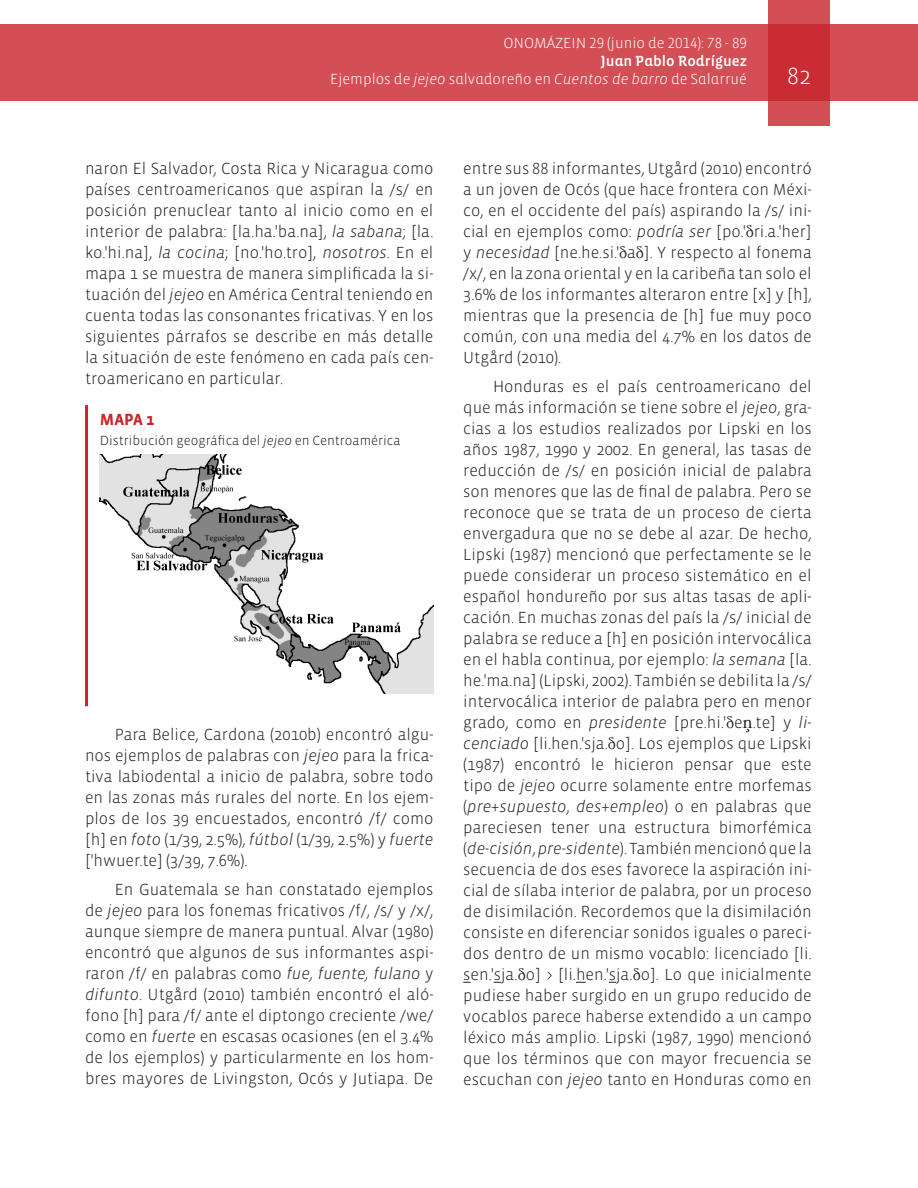
<style>
.page{position:relative;width:918px;height:1188px;background:#fff}
.page>*{position:absolute;margin:0;border:0;box-sizing:border-box;transform-origin:0 0}
.t1{font:300 24px "Vista Sans";color:#fff}
.Textos{font:300 16.5px/21px "Vista Sans";color:#231f20;text-align:justify}
.Título_Figuras{font:700 16.5px "Vista Sans";color:#c8242b}
.t2{font:300 15px "Vista Sans Alt";color:#fff}
.t3{font:15px "Vista Sans Alt Med";color:#fff}
.Textos-2{font:300 13.5px "Vista Sans";color:#231f20}
.s1{font-family:"Vista Sans Alt Light Ita";font-weight:400}
.s2{font-style:italic}
.s3{font-family:"Junicode";font-weight:400}
.s4{font-family:"Junicode";font-weight:400;font-size:19.5px}
</style>
<div class="page">
<div style="left:0;top:25px;width:918px;height:76px;background:#d34f55"></div>
<svg style="left:768px;top:0;width:62px;height:126px;background:#cd3940"></svg>
<hr style="left:85px;top:405px;width:3px;height:301px;background:#c8242b">
<img style="left:100px;top:455px;width:334px;height:238px">
<p class="t2" style="left:503px;top:36px;width:245px">ONOMÁZEIN 29 (junio de 2014): 78 - 89</p>
<p class="t3" style="left:601px;top:54px;width:148px">Juan Pablo Rodríguez</p>
<p class="t2" style="left:330px;top:72px;width:418px">Ejemplos de <span class="s1">jejeo</span> salvadoreño en <span class="s1">Cuentos de barro</span> de Salarrué</p>
<h1 class="t1" style="left:787px;top:64px;width:25px">82</h1>
<p class="Textos" style="left:85px;top:158px;width:350px">naron El Salvador, Costa Rica y Nicaragua como países centroamericanos que aspiran la /s/ en posición prenuclear tanto al inicio como en el interior de palabra: [la.ha.'ba.na], <span class="s2">la sabana</span>; [la. ko.'hi.na], <span class="s2">la cocina</span>; [no.'ho.tro], <span class="s2">nosotros</span>. En el mapa 1 se muestra de manera simplificada la si&shy;tuación del <span class="s2">jejeo</span> en América Central teniendo en cuenta todas las consonantes fricativas. Y en los siguientes párrafos se describe en más detalle la situación de este fenómeno en cada país cen&shy;troamericano en particular.</p>
<p class="Título_Figuras" style="left:100px;top:411px;width:56px">MAPA 1</p>
<p class="Textos-2" style="left:100px;top:433px;width:302px">Distribución geográfica del <span class="s2">jejeo</span> en Centroamérica</p>
<p class="Textos" style="left:85px;top:724px;width:350px;text-indent:30px">Para Belice, Cardona (2010b) encontró algu&shy;nos ejemplos de palabras con <span class="s2">jejeo</span> para la frica&shy;tiva labiodental a inicio de palabra, sobre todo en las zonas más rurales del norte. En los ejem&shy;plos de los 39 encuestados, encontró /f/ como [h] en <span class="s2">foto</span> (1/39, 2.5%), <span class="s2">fútbol</span> (1/39, 2.5%) y <span class="s2">fuerte </span>['hwuer.te] (3/39, 7.6%).</p>
<p class="Textos" style="left:85px;top:880px;width:350px;text-indent:30px">En Guatemala se han constatado ejemplos de <span class="s2">jejeo</span> para los fonemas fricativos /f/, /s/ y /x/, aunque siempre de manera puntual. Alvar (1980) encontró que algunos de sus informantes aspi&shy;raron /f/ en palabras como <span class="s2">fue, fuente, fulano</span> y <span class="s2">difunto</span>. Utgård (2010) también encontró el aló&shy;fono [h] para /f/ ante el diptongo creciente /we/ como en <span class="s2">fuerte</span> en escasas ocasiones (en el 3.4% de los ejemplos) y particularmente en los hom&shy;bres mayores de Livingston, Ocós y Jutiapa. De</p>
<p class="Textos" style="left:463px;top:158px;width:350px">entre sus 88 informantes, Utgård (2010) encontró a un joven de Ocós (que hace frontera con Méxi&shy;co, en el occidente del país) aspirando la /s/ ini&shy;cial en ejemplos como: <span class="s2">podría ser</span> [po.'<span class="s3">ẟ</span>ri.a.'her] y <span class="s2">necesidad</span> [ne.he.si.'<span class="s3">ẟ</span>a<span class="s3">ẟ</span>]. Y respecto al fonema /x/, en la zona oriental y en la caribeña tan solo el 3.6% de los informantes alteraron entre [x] y [h], mientras que la presencia de [h] fue muy poco común, con una media del 4.7% en los datos de Utgård (2010).</p>
<p class="Textos" style="left:463px;top:376px;width:350px;text-indent:30px">Honduras es el país centroamericano del que más información se tiene sobre el <span class="s2">jejeo</span>, gra&shy;cias a los estudios realizados por Lipski en los años 1987, 1990 y 2002. En general, las tasas de reducción de /s/ en posición inicial de palabra son menores que las de final de palabra. Pero se reconoce que se trata de un proceso de cierta envergadura que no se debe al azar. De hecho, Lipski (1987) mencionó que perfectamente se le puede considerar un proceso sistemático en el español hondureño por sus altas tasas de apli&shy;cación. En muchas zonas del país la /s/ inicial de palabra se reduce a [h] en posición intervocálica en el habla continua, por ejemplo: <span class="s2">la semana</span> [la. he.'ma.na] (Lipski, 2002). También se debilita la /s/ intervocálica interior de palabra pero en menor grado, como en <span class="s2">presidente</span> [pre.hi.'<span class="s3">ẟ</span>e<span class="s4">ņ</span>.te] y <span class="s2">li&shy;cenciado</span> [li.hen.'sja.<span class="s3">ẟ</span>o]. Los ejemplos que Lipski (1987) encontró le hicieron pensar que este tipo de <span class="s2">jejeo</span> ocurre solamente entre morfemas (<span class="s2">pre</span>+<span class="s2">supuesto</span>, <span class="s2">des</span>+<span class="s2">empleo</span>) o en palabras que pareciesen tener una estructura bimorfémica (<span class="s2">de</span>-<span class="s2">cisión</span>, <span class="s2">pre</span>-<span class="s2">sidente</span>). También mencionó que la secuencia de dos eses favorece la aspiración ini&shy;cial de sílaba interior de palabra, por un proceso de disimilación. Recordemos que la disimilación consiste en diferenciar sonidos iguales o pareci&shy;dos dentro de un mismo vocablo: licenciado [li. sen.'sja.<span class="s3">ẟ</span>o] &gt; [li.hen.'sja.<span class="s3">ẟ</span>o]. Lo que inicialmente pudiese haber surgido en un grupo reducido de vocablos parece haberse extendido a un campo léxico más amplio. Lipski (1987, 1990) mencionó que los términos que con mayor frecuencia se escuchan con <span class="s2">jejeo</span> tanto en Honduras como en</p>
</div>
